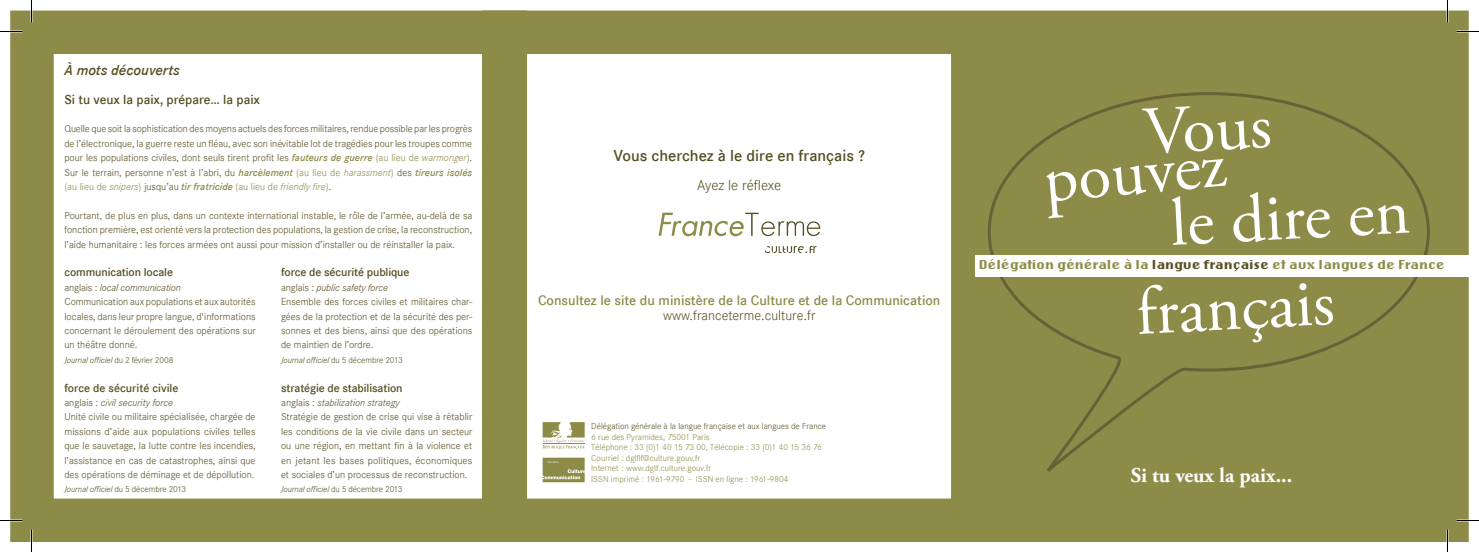
<style>
.page{position:relative;width:1479px;height:552px;background:#fff}
.page>*{position:absolute;margin:0;border:0;box-sizing:border-box;transform-origin:0 0}
.t1{font:67.5px/92.8px "Adobe Garamond Pro";color:#fff}
.t2{font:700 21px "Adobe Garamond Pro";color:#fff}
.t3{font:600 16.5px "Corporate S";color:#564f22}
.t4{font:italic 600 15px "Corporate S";color:#564f22}
.t5{font:15px "Corporate S Ligh";letter-spacing:-.005em;color:#564f22}
.t6{font:600 14.25px "Corporate S";color:#8c8c48}
.t7{font:14.25px "Corporate S Ligh";color:#564f22}
.t8{font:700 13.5px "Lo Res Twelve";letter-spacing:-.01em;color:#8c8c48}
.t9{font:600 13.5px "Corporate S";color:#564f22}
.t10{font:600 12px "Corporate S";letter-spacing:-.01em;color:#564f22}
.t11{font:10.5px/14.4px "Corporate S Ligh";color:#564f22;text-align:justify}
.t12{font:italic 10.5px "Corpo S Lig";letter-spacing:-.01em;color:#564f22}
.t13{font:9px/10.5px "Corporate S Ligh";color:#8c8c48}
.t14{font:italic 9px "Corpo S Lig";letter-spacing:-.01em;color:#564f22}
.t15{font:9px "Corporate S Ligh";color:#564f22}
.s1{font-family:"Corporate S";font-weight:600;font-style:italic;color:#8c8c48}
.s2{color:#8c8c48}
.s3{font-family:"Corpo S Lig";font-style:italic;color:#8c8c48}
.s4{font-family:"Corporate S Ligh";font-style:normal}
.s5{color:#564f22}
</style>
<div class="page">
<div style="left:10px;top:11px;width:1459px;height:531px;border:44px solid #8c8c48"></div>
<div style="left:482px;top:11px;width:45px;height:531px;background:#8c8c48"></div>
<div style="left:951px;top:11px;width:45px;height:531px;background:#8c8c48"></div>
<div style="left:971px;top:38px;width:464px;height:477px;background:#8c8c48"></div>
<svg style="left:986px;top:92px;width:445px;height:380px"></svg>
<div style="left:975px;top:255px;width:494px;height:21px;background:#fff"></div>
<svg style="left:543px;top:458px;width:42px;height:24px"></svg>
<svg style="left:543px;top:422px;width:42px;height:27px"></svg>
<svg style="left:765px;top:246px;width:51px;height:7px"></svg>
<svg style="left:659px;top:213px;width:161px;height:23px"></svg>
<hr style="left:1446px;top:0;width:2px;height:22px;background:#fff">
<hr style="left:1446px;top:529px;width:2px;height:23px;background:#fff">
<svg style="left:0;top:31px;width:22px;height:1px"></svg>
<svg style="left:1456px;top:31px;width:23px;height:1px"></svg>
<svg style="left:0;top:520px;width:22px;height:1px"></svg>
<svg style="left:1456px;top:520px;width:23px;height:1px"></svg>
<svg style="left:31px;top:0;width:1px;height:22px"></svg>
<svg style="left:31px;top:529px;width:1px;height:23px"></svg>
<svg style="left:1447px;top:0;width:1px;height:22px"></svg>
<svg style="left:1447px;top:529px;width:1px;height:23px"></svg>
<h3 class="t4" style="left:64px;top:61px;width:117px">À mots découverts</h3>
<p class="t9" style="left:64px;top:91px;width:197px">Si tu veux la paix, prépare… la paix</p>
<p class="t11" style="left:64px;top:122px;width:409px">Quelle que soit la sophistication des moyens actuels des forces militaires, rendue possible par les progrès de l’électronique, la guerre reste un fléau, avec son inévitable lot de tragédies pour les troupes comme pour les populations civiles, dont seuls tirent profit les <span class="s1">fauteurs de guerre</span> <span class="s2">(au lieu de</span> <span class="s3">warmonger</span><span class="s2">)</span>.<br>Sur le terrain, personne n’est à l’abri, du <span class="s1">harcèlement</span> <span class="s2">(au lieu de</span> <span class="s3">harassment</span><span class="s2">)</span> des <span class="s1">tireurs isolés </span><span class="s2">(au lieu de</span> <span class="s3">snipers</span><span class="s2">)</span> jusqu’au <span class="s1">tir fratricide</span> <span class="s2">(au lieu de</span> <span class="s3">friendly fire</span><span class="s2">)</span>.</p>
<p class="t11" style="left:64px;top:208px;width:409px">Pourtant, de plus en plus, dans un contexte international instable, le rôle de l’armée, au-delà de sa fonction première, est orienté vers la protection des populations, la gestion de crise, la reconstruction, l’aide humanitaire : les forces armées ont aussi pour mission d’installer ou de réinstaller la paix.</p>
<p class="t10" style="left:64px;top:265px;width:110px">communication locale</p>
<p class="t12" style="left:64px;top:281px;width:118px"><span class="s4">anglais :</span> local communication</p>
<p class="t11" style="left:64px;top:295px;width:193px">Communication aux populations et aux autorités locales, dans leur propre langue, d'informations concernant le déroulement des opérations sur un théâtre donné.</p>
<p class="t14" style="left:64px;top:355px;width:110px">Journal officiel <span class="s4">du 2 février 2008</span></p>
<p class="t10" style="left:64px;top:381px;width:116px">force de sécurité civile</p>
<p class="t12" style="left:64px;top:397px;width:110px"><span class="s4">anglais :</span> civil security force</p>
<p class="t11" style="left:64px;top:410px;width:193px">Unité civile ou militaire spécialisée, chargée de missions d’aide aux populations civiles telles que le sauvetage, la lutte contre les incendies, l’assistance en cas de catastrophes, ainsi que des opérations de déminage et de dépollution.</p>
<p class="t14" style="left:64px;top:484px;width:123px">Journal officiel <span class="s4">du 5 décembre 2013</span></p>
<p class="t10" style="left:281px;top:265px;width:130px">force de sécurité publique</p>
<p class="t12" style="left:281px;top:281px;width:109px"><span class="s4">anglais :</span> public safety force</p>
<p class="t11" style="left:281px;top:295px;width:193px">Ensemble des forces civiles et militaires char&shy;gées de la protection et de la sécurité des per&shy;sonnes et des biens, ainsi que des opérations de maintien de l’ordre.</p>
<p class="t14" style="left:281px;top:355px;width:123px">Journal officiel <span class="s4">du 5 décembre 2013</span></p>
<p class="t10" style="left:281px;top:381px;width:123px">stratégie de stabilisation</p>
<p class="t12" style="left:281px;top:397px;width:120px"><span class="s4">anglais :</span> stabilization strategy</p>
<p class="t11" style="left:281px;top:410px;width:193px">Stratégie de gestion de crise qui vise à rétablir les conditions de la vie civile dans un secteur ou une région, en mettant fin à la violence et en jetant les bases politiques, économiques et sociales d’un processus de reconstruction.</p>
<p class="t14" style="left:281px;top:484px;width:123px">Journal officiel <span class="s4">du 5 décembre 2013</span></p>
<h3 class="t3" style="left:613px;top:146px;width:253px">Vous cherchez à le dire en français ?</h3>
<h3 class="t5" style="left:697px;top:177px;width:85px">Ayez le réflexe</h3>
<h3 class="t6" style="left:538px;top:292px;width:404px">Consultez le site du ministère de la Culture et de la Communication</h3>
<h3 class="t7" style="left:663px;top:307px;width:154px">www.franceterme.culture.fr</h3>
<p class="t15" style="left:591px;top:421px;width:237px">Délégation générale à la langue française et aux langues de France</p>
<p class="t13" style="left:591px;top:432px;width:232px">6 rue des Pyramides, 75001 Paris<br>Téléphone : 33 (0)1 40 15 73 00, Télécopie : 33 (0)1 40 15 36 76<br>Courriel : dglflf@culture.gouv.fr<br>Internet : www.dglf.culture.gouv.fr<br>ISSN imprimé : 1961-9790 - ISSN en ligne : 1961-9804</p>
<h1 class="t1" style="left:1163px;top:87px;width:241px;text-indent:-22px;rotate:-3deg">Vous<br>le dire en</h1>
<h1 class="t1" style="left:1040px;top:136px;width:184px;rotate:-5deg">pouvez</h1>
<p class="t8" style="left:979px;top:256px;width:468px">Délégation générale à la <span class="s5">langue française</span> et aux langues de France</p>
<h1 class="t1" style="left:1134px;top:269px;width:200px;rotate:-3deg">français</h1>
<h2 class="t2" style="left:1131px;top:463px;width:163px">Si tu veux la paix...</h2>
</div>
